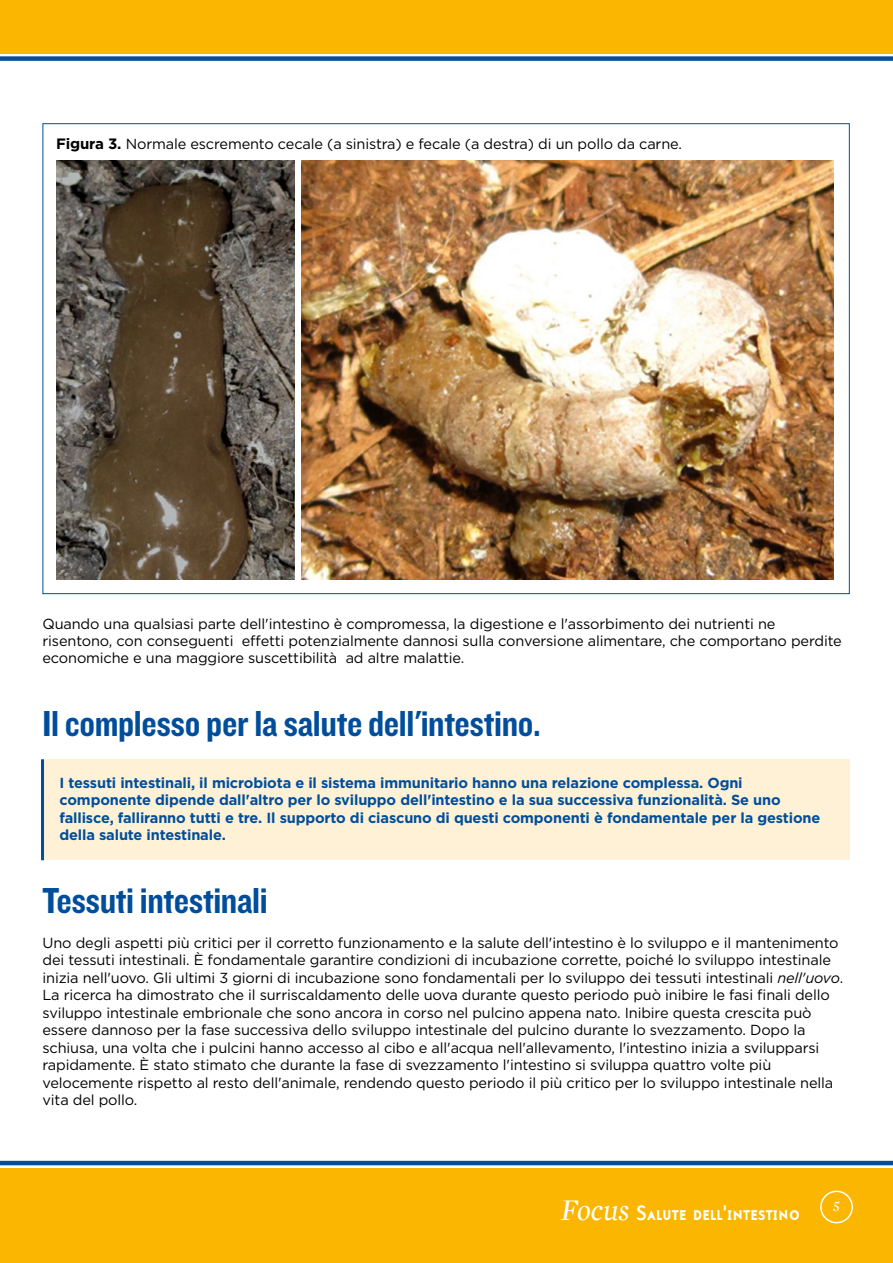
<style>
.page{position:relative;width:893px;height:1263px;background:#fff}
.page>*{position:absolute;margin:0;border:0;box-sizing:border-box;transform-origin:0 0}
.t1{font:37.5px "Knockout 50 Welterweight";letter-spacing:-.01em;color:#004e9b}
.t2{font:italic 30.45px "Mercury Display";color:#fff}
.t3{font:22.5px "Mercury Bold Small Caps";color:#fff}
.t4{font:italic 15px "Mercury Display";color:#fff}
.t5{font:14.55px/17.4px "Gotham";letter-spacing:-.01em;color:#000}
.t6{font:700 14.55px/17.4px "Gotham";letter-spacing:-.01em;color:#004e9b}
.s1{font-weight:700;font-size:15px}
.s2{font-style:italic}
</style>
<div class="page">
<div style="left:0;top:1168px;width:893px;height:95px;background:#fab600"></div>
<div style="left:0;top:0;width:893px;height:54px;background:#fab600"></div>
<div style="left:820px;top:1190px;width:33px;height:33px;border:2px solid #fff;border-radius:50%"></div>
<hr style="left:0;top:1161px;width:893px;height:4px;background:#004e9b">
<div style="left:0;top:56px;width:893px;height:5px;background:#004e9b"></div>
<div style="left:43px;top:759px;width:807px;height:101px;background:#fff1d6"></div>
<hr style="left:41px;top:759px;width:3px;height:101px;background:#004e9b">
<img style="left:56px;top:160px;width:238px;height:420px">
<img style="left:302px;top:160px;width:532px;height:420px">
<p class="t5" style="left:56px;top:135px;width:627px"><span class="s1">Figura 3.</span> Normale escremento cecale (a sinistra) e fecale (a destra) di un pollo da carne.</p>
<p class="t5" style="left:43px;top:614px;width:801px">Quando una qualsiasi parte dell'intestino è compromessa, la digestione e l'assorbimento dei nutrienti ne risentono, con conseguenti effetti potenzialmente dannosi sulla conversione alimentare, che comportano perdite economiche e una maggiore suscettibilità ad altre malattie.</p>
<h1 class="t1" style="left:43px;top:699px;width:500px">Il complesso per la salute dell'intestino.</h1>
<p class="t6" style="left:60px;top:774px;width:762px">I tessuti intestinali, il microbiota e il sistema immunitario hanno una relazione complessa. Ogni componente dipende dall'altro per lo sviluppo dell'intestino e la sua successiva funzionalità. Se uno fallisce, falliranno tutti e tre. Il supporto di ciascuno di questi componenti è fondamentale per la gestione della salute intestinale.</p>
<h1 class="t1" style="left:43px;top:876px;width:227px">Tessuti intestinali</h1>
<p class="t5" style="left:43px;top:934px;width:802px">Uno degli aspetti più critici per il corretto funzionamento e la salute dell'intestino è lo sviluppo e il mantenimento dei tessuti intestinali. È fondamentale garantire condizioni di incubazione corrette, poiché lo sviluppo intestinale inizia nell'uovo. Gli ultimi 3 giorni di incubazione sono fondamentali per lo sviluppo dei tessuti intestinali <span class="s2">nell'uovo</span>.<br>La ricerca ha dimostrato che il surriscaldamento delle uova durante questo periodo può inibire le fasi finali dello sviluppo intestinale embrionale che sono ancora in corso nel pulcino appena nato. Inibire questa crescita può essere dannoso per la fase successiva dello sviluppo intestinale del pulcino durante lo svezzamento. Dopo la schiusa, una volta che i pulcini hanno accesso al cibo e all'acqua nell'allevamento, l'intestino inizia a svilupparsi rapidamente. È stato stimato che durante la fase di svezzamento l'intestino si sviluppa quattro volte più velocemente rispetto al resto dell'animale, rendendo questo periodo il più critico per lo sviluppo intestinale nella vita del pollo.</p>
<h2 class="t2" style="left:561px;top:1192px;width:70px">Focus</h2>
<p class="t4" style="left:833px;top:1198px;width:8px">5</p>
<h3 class="t3" style="left:636px;top:1200px;width:166px">Salute dell'intestino</h3>
</div>
